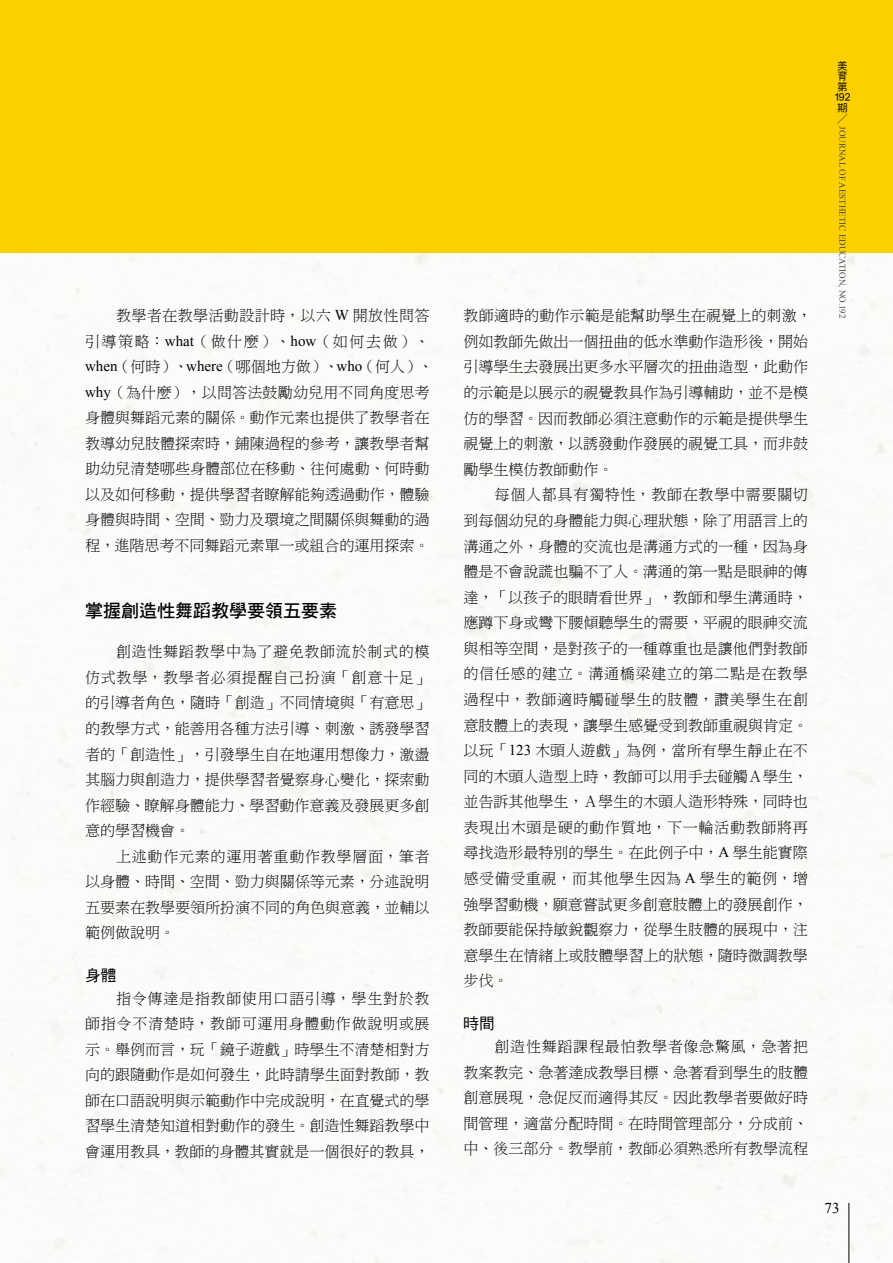
<style>
.page{position:relative;width:893px;height:1263px;background:#fff}
.page>*{position:absolute;margin:0;border:0;box-sizing:border-box;transform-origin:0 0}
.t1{font:18px "DF Hei Std W7";color:#000}
.t2{font:15.75px "DF Hei Std W5";color:#000}
.t3{font:15px/25.5px "DF Ming Lt HKP BF";color:#000;text-align:justify}
.t4{font:15px "Times New Roman";color:#000}
.t5{font:10.5px/10.6px "DF Hei Md HKP BF";color:#000;text-align:center}
.t6{font:10.5px "P Ming Li U";color:#000}
.t7{font:9px "Times New Roman";color:#4c4948}
.s1{font-family:"Times New Roman"}
</style>
<div class="page">
<img style="left:0;top:253px;width:893px;height:1010px">
<div style="left:0;top:0;width:893px;height:253px;background:#fdd000"></div>
<hr style="left:849px;top:1203px;width:1px;height:60px;background:#000">
<p class="t3" style="left:85px;top:304px;width:350px;text-align:left;text-indent:31px">教學者在教學活動設計時，以六 <span class="s1">W</span> 開放性問答引導策略：<span class="s1">what</span>（做什麼）、<span class="s1">how</span>（如何去做）、<span class="s1">when</span>（何時）、<span class="s1">where</span>（哪個地方做）、<span class="s1">who</span>（何人）、<span class="s1">why</span>（為什麼），以問答法鼓勵幼兒用不同角度思考身體與舞蹈元素的關係。動作元素也提供了教學者在教導幼兒肢體探索時，鋪陳過程的參考，讓教學者幫助幼兒清楚哪些身體部位在移動、往何處動、何時動以及如何移動，提供學習者瞭解能夠透過動作，體驗身體與時間、空間、勁力及環境之間關係與舞動的過程，進階思考不同舞蹈元素單一或組合的運用探索。</p>
<p class="t1" style="left:85px;top:601px;width:253px">掌握創造性舞蹈教學要領五要素</p>
<p class="t3" style="left:85px;top:640px;width:346px;text-indent:31px">創造性舞蹈教學中為了避免教師流於制式的模仿式教學，教學者必須提醒自己扮演「創意十足」的引導者角色，隨時「創造」不同情境與「有意思」的教學方式，能善用各種方法引導、刺激、誘發學習者的「創造性」，引發學生自在地運用想像力，激盪其腦力與創造力，提供學習者覺察身心變化，探索動作經驗、瞭解身體能力、學習動作意義及發展更多創意的學習機會。</p>
<p class="t3" style="left:85px;top:844px;width:346px;text-indent:31px">上述動作元素的運用著重動作教學層面，筆者以身體、時間、空間、勁力與關係等元素，分述說明五要素在教學要領所扮演不同的角色與意義，並輔以範例做說明。</p>
<p class="t2" style="left:85px;top:967px;width:33px">身體</p>
<p class="t3" style="left:85px;top:986px;width:346px;text-indent:31px">指令傳達是指教師使用口語引導，學生對於教師指令不清楚時，教師可運用身體動作做說明或展示。舉例而言，玩「鏡子遊戲」時學生不清楚相對方向的跟隨動作是如何發生，此時請學生面對教師，教師在口語說明與示範動作中完成說明，在直覺式的學習學生清楚知道相對動作的發生。創造性舞蹈教學中會運用教具，教師的身體其實就是一個很好的教具，</p>
<p class="t3" style="left:464px;top:304px;width:350px;text-align:left">教師適時的動作示範是能幫助學生在視覺上的刺激，例如教師先做出一個扭曲的低水準動作造形後，開始引導學生去發展出更多水平層次的扭曲造型，此動作的示範是以展示的視覺教具作為引導輔助，並不是模仿的學習。因而教師必須注意動作的示範是提供學生視覺上的刺激，以誘發動作發展的視覺工具，而非鼓勵學生模仿教師動作。</p>
<p class="t3" style="left:463px;top:483px;width:346px;text-indent:31px">每個人都具有獨特性，教師在教學中需要關切到每個幼兒的身體能力與心理狀態，除了用語言上的溝通之外，身體的交流也是溝通方式的一種，因為身體是不會說謊也騙不了人。溝通的第一點是眼神的傳達，「以孩子的眼睛看世界」，教師和學生溝通時，應蹲下身或彎下腰傾聽學生的需要，平視的眼神交流與相等空間，是對孩子的一種尊重也是讓他們對教師的信任感的建立。溝通橋梁建立的第二點是在教學過程中，教師適時觸碰學生的肢體，讚美學生在創意肢體上的表現，讓學生感覺受到教師重視與肯定。以玩「<span class="s1">123</span> 木頭人遊戲」為例，當所有學生靜止在不同的木頭人造型上時，教師可以用手去碰觸Ａ學生，並告訴其他學生，Ａ學生的木頭人造形特殊，同時也表現出木頭是硬的動作質地，下一輪活動教師將再尋找造形最特別的學生。在此例子中，<span class="s1">A</span> 學生能實際感受備受重視，而其他學生因為 <span class="s1">A</span> 學生的範例，增強學習動機，願意嘗試更多創意肢體上的發展創作，教師要能保持敏銳觀察力，從學生肢體的展現中，注意學生在情緒上或肢體學習上的狀態，隨時微調教學步伐。</p>
<p class="t2" style="left:463px;top:1015px;width:33px">時間</p>
<p class="t3" style="left:464px;top:1034px;width:346px;text-indent:31px">創造性舞蹈課程最怕教學者像急驚風，急著把教案教完、急著達成教學目標、急著看到學生的肢體創意展現，急促反而適得其反。因此教學者要做好時間管理，適當分配時間。在時間管理部分，分成前、中、後三部分。教學前，教師必須熟悉所有教學流程</p>
<p class="t5" style="left:834px;top:60px;width:18px">美育第<br>192期</p>
<p class="t6" style="left:837px;top:113px;width:12px">／</p>
<p class="t7" style="left:849px;top:126px;width:194px;rotate:90deg">JOURNAL OF AESTHETIC EDUCATION, NO.192</p>
<p class="t4" style="left:825px;top:1198px;width:16px">73</p>
</div>
